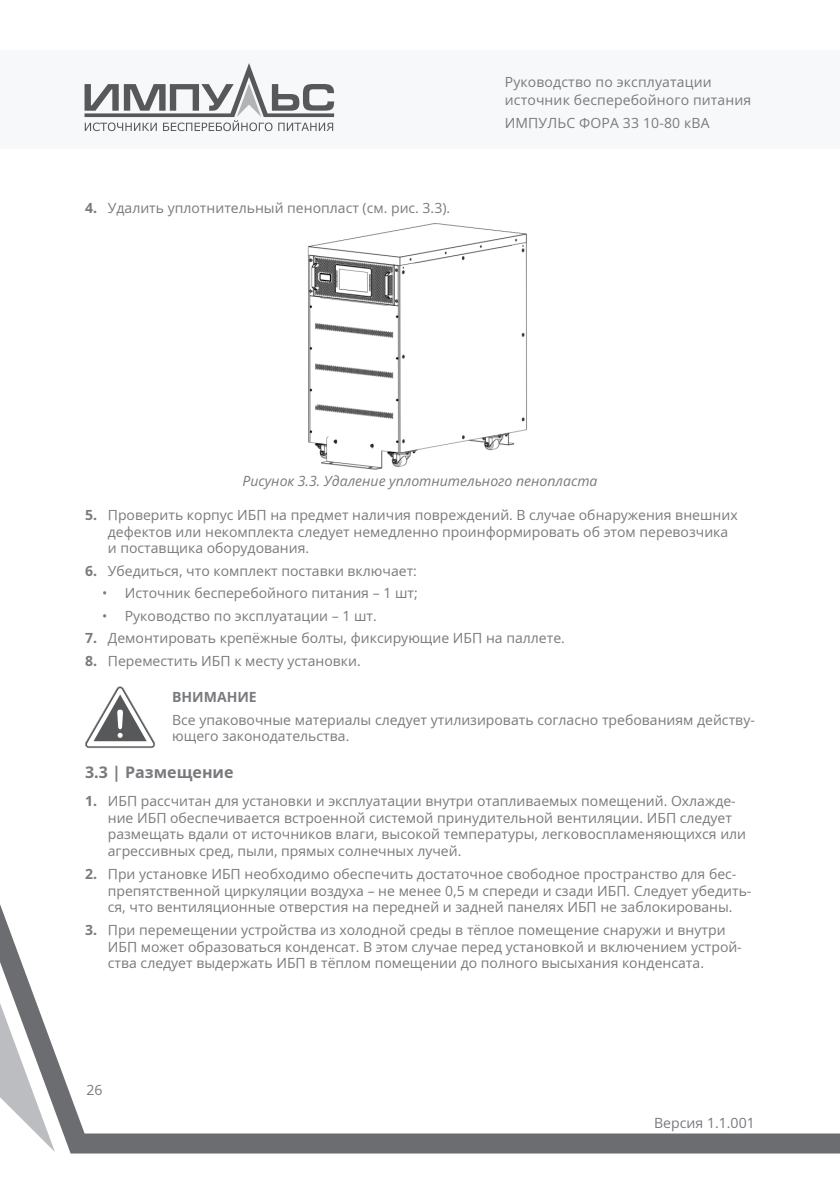
<style>
.page{position:relative;width:840px;height:1191px;background:#fff}
.page>*{position:absolute;margin:0;border:0;box-sizing:border-box;transform-origin:0 0}
.t1{font:700 16px "O Sans imp";color:#787a7d}
.Alert_txt{font:14px/16.8px "O Sans imp Regular";color:#787a7d}
.t2{font:italic 14px "Open Sans";color:#787a7d}
.Alert{font:700 14px "O Sans imp";color:#787a7d}
.s1{font-family:"O Sans imp";font-weight:700}
</style>
<div class="page">
<svg style="left:0;top:904px;width:839px;height:249px"></svg>
<div style="left:0;top:51px;width:839px;height:98px;background:#f7f8f9"></div>
<hr style="left:839px;top:51px;width:1px;height:98px;background:#f7f8f9">
<svg style="left:84px;top:63px;width:250px;height:68px"></svg>
<img style="left:307px;top:223px;width:220px;height:246px">
<svg style="left:85px;top:686px;width:70px;height:62px"></svg>
<p class="Alert_txt" style="left:85px;top:200px;width:366px"><span class="s1">4.</span> Удалить уплотнительный пенопласт (см. рис. 3.3).</p>
<p class="Alert_txt" style="left:504px;top:72px;width:248px;line-height:18px">Руководство по эксплуатации источник бесперебойного питания</p>
<p class="Alert_txt" style="left:504px;top:114px;width:206px">ИМПУЛЬС ФОРА 33 10-80 кВА</p>
<p class="t2" style="left:242px;top:471px;width:356px">Рисунок 3.3. Удаление уплотнительного пенопласта</p>
<p class="Alert_txt" style="left:108px;top:506px;width:631px;text-indent:-23px"><span class="s1">5.</span> Проверить корпус ИБП на предмет наличия повреждений. В случае обнаружения внешних дефектов или некомплекта следует немедленно проинформировать об этом перевозчика и поставщика оборудования.</p>
<p class="Alert_txt" style="left:85px;top:562px;width:333px"><span class="s1">6.</span> Убедиться, что комплект поставки включает:</p>
<p class="Alert_txt" style="left:102px;top:584px;width:317px">• Источник бесперебойного питания – 1 шт;</p>
<p class="Alert_txt" style="left:102px;top:607px;width:276px">• Руководство по эксплуатации – 1 шт.</p>
<p class="Alert_txt" style="left:85px;top:629px;width:481px"><span class="s1">7.</span> Демонтировать крепёжные болты, фиксирующие ИБП на паллете.</p>
<p class="Alert_txt" style="left:85px;top:652px;width:277px"><span class="s1">8.</span> Переместить ИБП к месту установки.</p>
<p class="Alert" style="left:172px;top:687px;width:86px">ВНИМАНИЕ</p>
<p class="Alert_txt" style="left:172px;top:711px;width:584px">Все упаковочные материалы следует утилизировать согласно требованиям действу&shy;ющего законодательства.</p>
<p class="t1" style="left:85px;top:760px;width:150px">3.3 | Размещение</p>
<p class="Alert_txt" style="left:108px;top:792px;width:639px;text-indent:-23px"><span class="s1">1.</span> ИБП рассчитан для установки и эксплуатации внутри отапливаемых помещений. Охлажде&shy;ние ИБП обеспечивается встроенной системой принудительной вентиляции. ИБП следует размещать вдали от источников влаги, высокой температуры, легковоспламеняющихся или агрессивных сред, пыли, прямых солнечных лучей.</p>
<p class="Alert_txt" style="left:108px;top:865px;width:644px;text-indent:-23px"><span class="s1">2.</span> При установке ИБП необходимо обеспечить достаточное свободное пространство для бес&shy;препятственной циркуляции воздуха – не менее 0,5 м спереди и сзади ИБП. Следует убедить&shy;ся, что вентиляционные отверстия на передней и задней панелях ИБП не заблокированы.</p>
<p class="Alert_txt" style="left:108px;top:921px;width:635px;text-indent:-23px"><span class="s1">3.</span> При перемещении устройства из холодной среды в тёплое помещение снаружи и внутри<br>ИБП может образоваться конденсат. В этом случае перед установкой и включением устрой&shy;ства следует выдержать ИБП в тёплом помещении до полного высыхания конденсата.</p>
<p class="Alert_txt" style="left:86px;top:1081px;width:18px">26</p>
<p class="Alert_txt" style="left:653px;top:1113px;width:102px">Версия 1.1.001</p>
</div>
